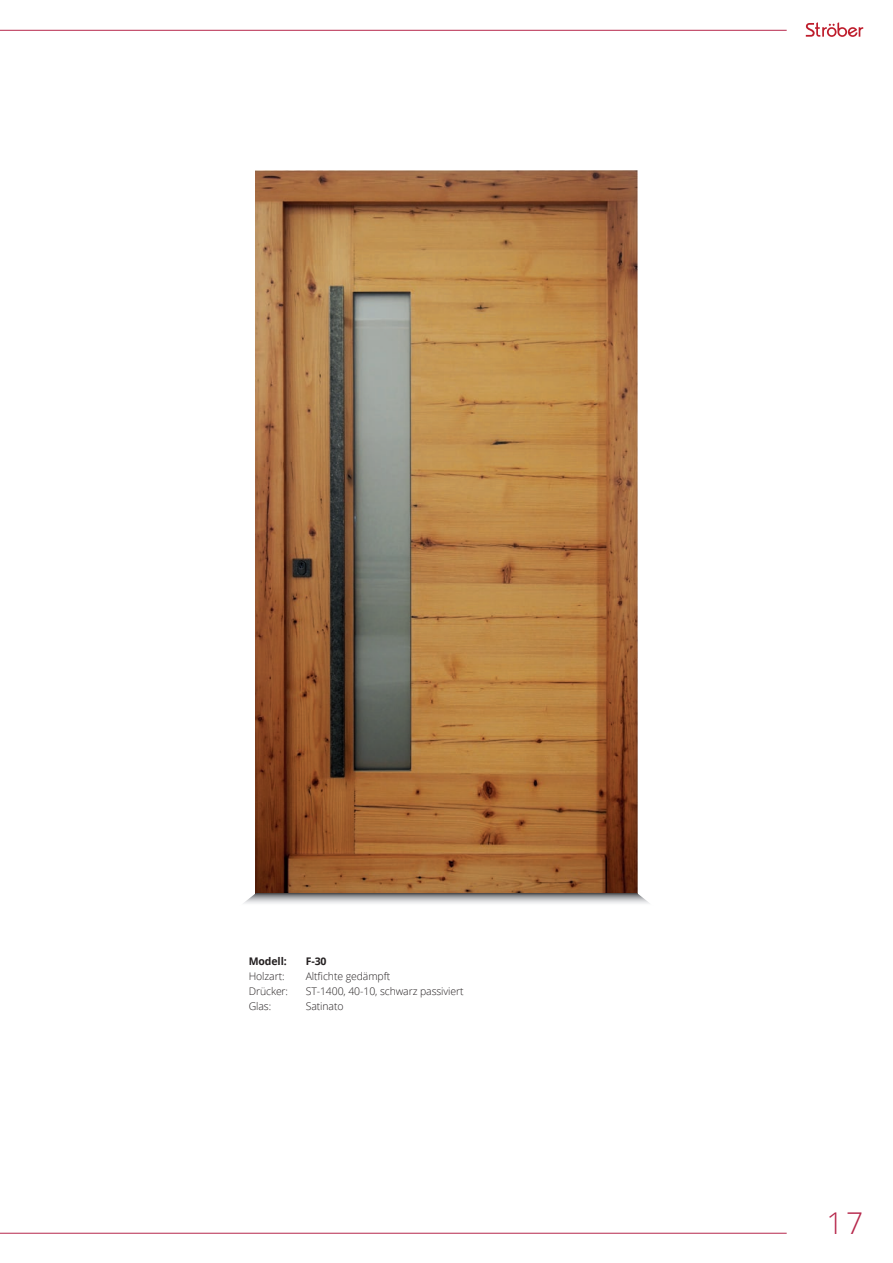
<style>
.page{position:relative;width:893px;height:1263px;background:#fff}
.page>*{position:absolute;margin:0;border:0;box-sizing:border-box;transform-origin:0 0}
.t1{font:300 30px "Open Sans";color:#b6274b}
.t2{font:300 10.5px "Open Sans";letter-spacing:-.01em;color:#231f20}
.t3{font:700 10.5px "Open Sans";letter-spacing:-.01em;color:#231f20}
</style>
<div class="page">
<img style="left:255px;top:170px;width:383px;height:723px">
<hr style="left:0;top:30px;width:787px;height:1px;background:#b6274b">
<hr style="left:0;top:1233px;width:787px;height:1px;background:#b6274b">
<svg style="left:806px;top:22px;width:57px;height:15px"></svg>
<img style="left:243px;top:893px;width:407px;height:11px">
<p class="t3" style="left:249px;top:954px;width:40px">Modell:</p>
<p class="t3" style="left:306px;top:954px;width:22px">F-30</p>
<p class="t2" style="left:249px;top:969px;width:37px">Holzart:</p>
<p class="t2" style="left:306px;top:969px;width:86px">Altfichte gedämpft</p>
<p class="t2" style="left:249px;top:984px;width:41px">Drücker:</p>
<p class="t2" style="left:306px;top:984px;width:159px">ST-1400, 40-10, schwarz passiviert</p>
<p class="t2" style="left:249px;top:999px;width:24px">Glas:</p>
<p class="t2" style="left:306px;top:999px;width:39px">Satinato</p>
<h1 class="t1" style="left:827px;top:1202px;width:38px">17</h1>
</div>
